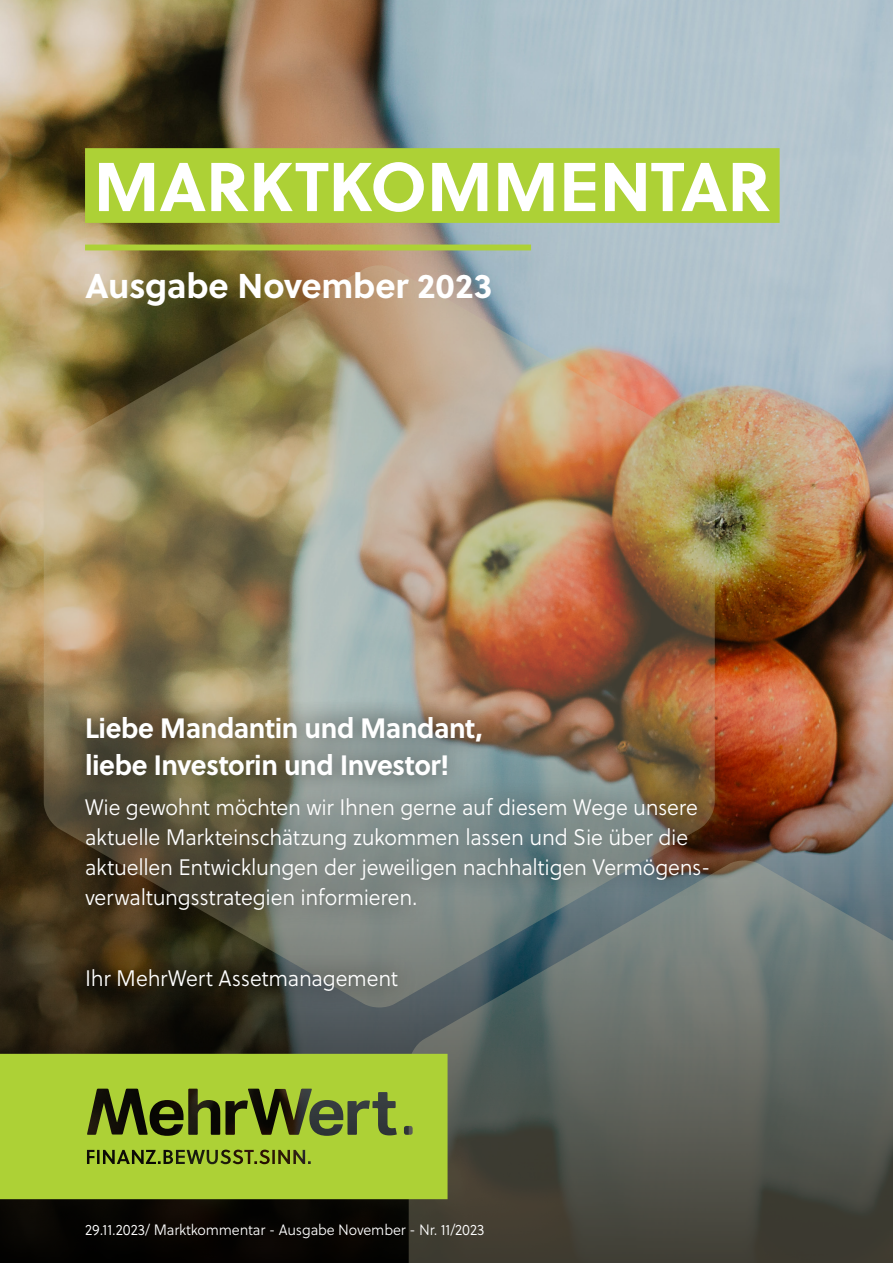
<style>
.page{position:relative;width:893px;height:1263px;background:#fff}
.page>*{position:absolute;margin:0;border:0;box-sizing:border-box;transform-origin:0 0}
.t1{font:700 68.85px "Soleil";letter-spacing:-.005em;color:#fff}
.t2{font:700 34.5px "Soleil";letter-spacing:-.005em;color:#fff}
.t3{font:700 28.05px/37.3px "Soleil";letter-spacing:-.015em;color:#fff;scale:.96 1}
.t4{font:22.35px/29.8px "Soleil Lt";letter-spacing:-.01em;color:#fff;scale:.96 1}
.t5{font:15px "Soleil Lt";letter-spacing:-.01em;color:#fff;scale:.96 1}
</style>
<div class="page">
<img style="left:0;top:0;width:893px;height:702px">
<img style="left:0;top:702px;width:893px;height:561px">
<img style="left:44px;top:264px;width:671px;height:745px">
<svg style="left:409px;top:859px;width:484px;height:404px;background:#575c55"></svg>
<svg style="left:0;top:1054px;width:448px;height:145px;background:#98b631"></svg>
<div style="left:85px;top:245px;width:446px;height:5px;background:#add136"></div>
<div style="left:85px;top:148px;width:695px;height:75px;background:#add136"></div>
<div style="left:63px;top:695px;width:663px;height:317px;background:#000;opacity:.75"></div>
<h1 class="t1" style="left:94px;top:133px;width:679px">MARKTKOMMENTAR</h1>
<h2 class="t2" style="left:85px;top:259px;width:409px">Ausgabe November 2023</h2>
<h2 class="t2" style="left:237px;top:259px;width:203px">August 2020</h2>
<p class="t3" style="left:85px;top:707px;width:416px">Liebe Mandantin und Mandant, liebe Investorin und Investor!</p>
<p class="t4" style="left:85px;top:792px;width:653px">Wie gewohnt möchten wir Ihnen gerne auf diesem Wege unsere aktuelle Markteinschätzung zukommen lassen und Sie über die aktuellen Entwicklungen der jeweiligen nachhaltigen Vermögens&shy;verwaltungsstrategien informieren.</p>
<p class="t4" style="left:85px;top:963px;width:328px">Ihr MehrWert Assetmanagement</p>
<p class="t5" style="left:85px;top:1219px;width:418px">29.11.2023/ Marktkommentar - Ausgabe November - Nr. 11/2023</p>
</div>
